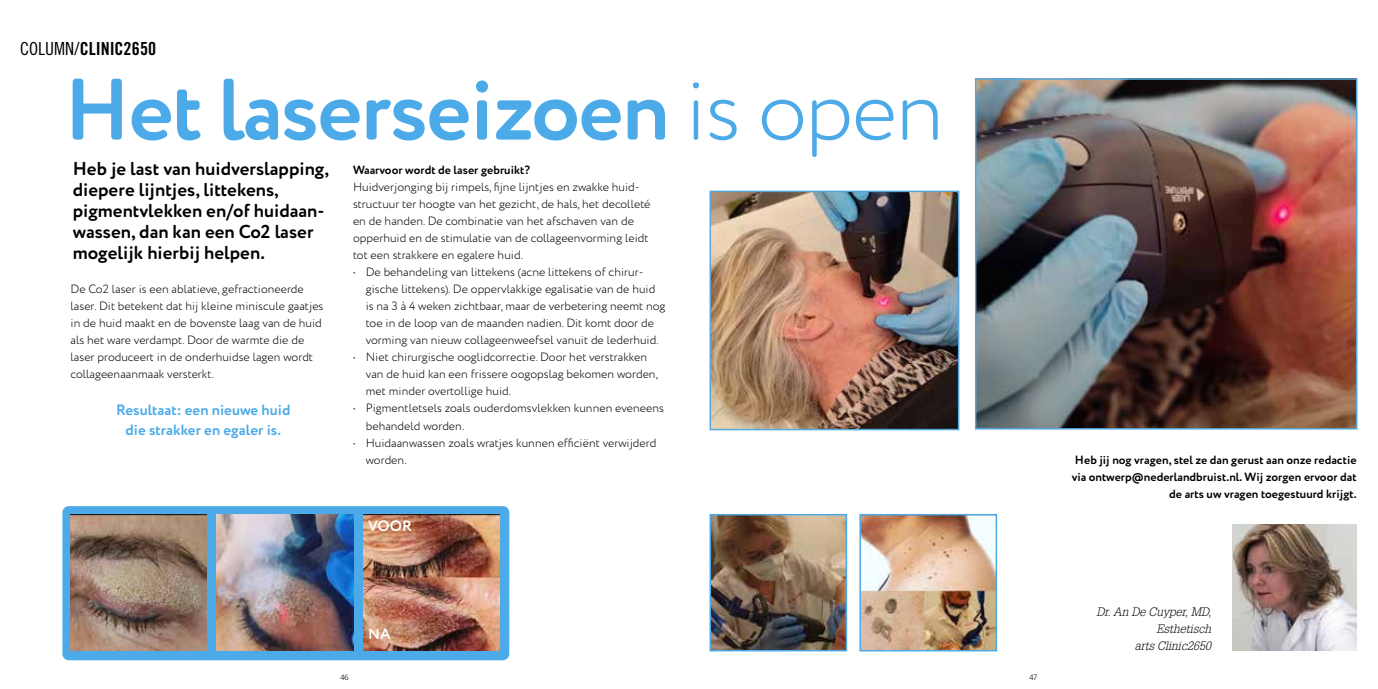
<style>
.page{position:relative;width:1378px;height:689px;background:#fff}
.page>*{position:absolute;margin:0;border:0;box-sizing:border-box;transform-origin:0 0}
.t1{font:700 87px "Circe Rounded";letter-spacing:-.02em;color:#4caae9}
.t2{font:700 18.75px/21px "Circe Rounded";color:#000}
.t3{font:18px "Trade Gothic LT Std Bd Cn 20";letter-spacing:.005em;color:#000}
.t4{font:700 15px/19.5px "Circe Rounded";color:#4caae9;text-align:center}
.t5{font:700 15px "Circe Rounded";color:#fff}
.t6{font:300 12px/17px "Circe Rounded";color:#000}
.t7{font:700 12px/17px "Circe Rounded";color:#000;text-align:right}
.t8{font:italic 300 12px/17px "Glypha LT Std";color:#000;text-align:right}
.t9{font:300 7.5px "Trade Gothic LT Std";color:#000}
.s1{font-family:"Trade Gothic LT Std Cn 18"}
.s2{font-weight:300}
</style>
<div class="page">
<div style="left:62px;top:506px;width:447px;height:154px;background:#4caae9;border-radius:6px"></div>
<img style="left:71px;top:515px;width:136px;height:136px">
<img style="left:217px;top:515px;width:136px;height:136px">
<img style="left:364px;top:515px;width:136px;height:136px">
<img style="left:1232px;top:524px;width:124px;height:126px">
<img style="left:978px;top:81px;width:376px;height:345px">
<div style="left:975px;top:78px;width:382px;height:351px;border:2px solid #54a8de"></div>
<img style="left:712px;top:194px;width:244px;height:233px">
<div style="left:709px;top:191px;width:250px;height:239px;border:2px solid #54a8de"></div>
<img style="left:712px;top:517px;width:132px;height:131px">
<div style="left:709px;top:514px;width:138px;height:137px;border:2px solid #4caae9"></div>
<img style="left:862px;top:517px;width:132px;height:131px">
<div style="left:859px;top:514px;width:138px;height:137px;border:2px solid #4caae9"></div>
<h3 class="t3" style="left:20px;top:38px;width:138px"><span class="s1">COLUMN/</span>CLINIC2650</h3>
<h1 class="t1" style="left:64px;top:58px;width:882px">Het laserseizoen <span class="s2">is open</span></h1>
<h2 class="t2" style="left:73px;top:159px;width:258px">Heb je last van huidverslapping, diepere lijntjes, littekens, pigmentvlekken en/of huidaan&shy;wassen, dan kan een Co2 laser mogelijk hierbij helpen.</h2>
<p class="t7" style="left:353px;top:162px;width:178px">Waarvoor wordt de laser gebruikt?</p>
<p class="t6" style="left:353px;top:179px;width:299px">Huidverjonging bij rimpels, fijne lijntjes en zwakke huid&shy;structuur ter hoogte van het gezicht, de hals, het decolleté en de handen. De combinatie van het afschaven van de opperhuid en de stimulatie van de collageenvorming leidt tot een strakkere en egalere huid.</p>
<p class="t6" style="left:366px;top:264px;width:301px;text-indent:-13px">• De behandeling van littekens (acne littekens of chirur&shy;gische littekens). De oppervlakkige egalisatie van de huid is na 3 à 4 weken zichtbaar, maar de verbetering neemt nog toe in de loop van de maanden nadien. Dit komt door de vorming van nieuw collageenweefsel vanuit de lederhuid.</p>
<p class="t6" style="left:366px;top:349px;width:294px;text-indent:-13px">• Niet chirurgische ooglidcorrectie. Door het verstrakken van de huid kan een frissere oogopslag bekomen worden, met minder overtollige huid.</p>
<p class="t6" style="left:366px;top:400px;width:300px;text-indent:-13px">• Pigmentletsels zoals ouderdomsvlekken kunnen eveneens behandeld worden.</p>
<p class="t6" style="left:366px;top:434px;width:292px;text-indent:-13px">• Huidaanwassen zoals wratjes kunnen efficiënt verwijderd worden.</p>
<p class="t6" style="left:71px;top:281px;width:254px">De Co2 laser is een ablatieve, gefractioneerde laser. Dit betekent dat hij kleine miniscule gaatjes in de huid maakt en de bovenste laag van de huid als het ware verdampt. Door de warmte die de laser produceert in de onderhuidse lagen wordt collageenaanmaak versterkt.</p>
<p class="t4" style="left:116px;top:401px;width:176px">Resultaat: een nieuwe huid die strakker en egaler is.</p>
<p class="t5" style="left:368px;top:517px;width:45px">VOOR</p>
<p class="t5" style="left:368px;top:625px;width:24px">NA</p>
<p class="t9" style="left:340px;top:672px;width:10px">46</p>
<p class="t9" style="left:1029px;top:672px;width:9px">47</p>
<p class="t7" style="left:1071px;top:451px;width:286px">Heb jij nog vragen, stel ze dan gerust aan onze redactie via ontwerp@nederlandbruist.nl. Wij zorgen ervoor dat de arts uw vragen toegestuurd krijgt.</p>
<p class="t8" style="left:1096px;top:603px;width:117px">Dr. An De Cuyper, MD,<br>Esthetisch<br>arts Clinic2650</p>
</div>
